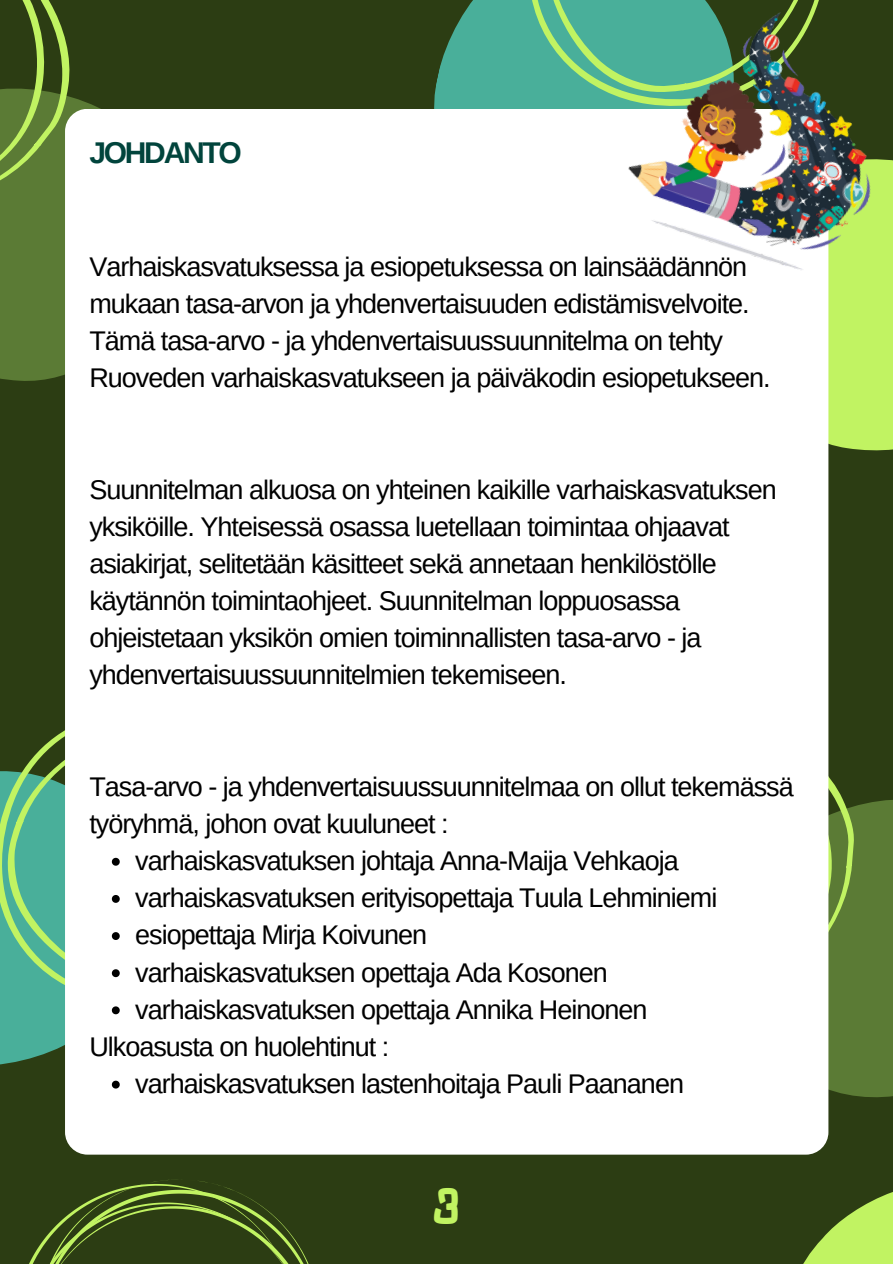
<style>
.page{position:relative;width:893px;height:1264px;background:#fff}
.page>*{position:absolute;margin:0;border:0;box-sizing:border-box;transform-origin:0 0}
.t1{font:46.5px "Luducudu";color:#c1f362}
.t2{font:700 30px "Arimo";letter-spacing:-.075em;color:#01443c}
.t3{font:27px/37.2px "Arimo";letter-spacing:-.035em;color:#000}
</style>
<div class="page">
<div style="left:0;top:0;width:892px;height:1263px;background:#2c3d13"></div>
<div style="left:0;top:98px;width:101px;height:283px;background:#5b7b35"></div>
<svg style="left:0;top:0;width:73px;height:213px"></svg>
<svg style="left:23px;top:730px;width:42px;height:40px"></svg>
<svg style="left:659px;top:1077px;width:233px;height:78px"></svg>
<svg style="left:716px;top:1117px;width:176px;height:146px"></svg>
<svg style="left:828px;top:675px;width:62px;height:385px;fill:#5b7b35"></svg>
<svg style="left:434px;top:0;width:68px;height:109px;fill:#49af9a"></svg>
<svg style="left:828px;top:295px;width:64px;height:193px;fill:#c1f362"></svg>
<svg style="left:502px;top:0;width:11px;height:109px"></svg>
<svg style="left:513px;top:0;width:90px;height:109px;background:#57b792"></svg>
<div style="left:65px;top:109px;width:763px;height:1045px;background:#fff;border-radius:23px"></div>
<svg style="left:0;top:770px;width:120px;height:295px"></svg>
<svg style="left:112px;top:1080px;width:8px;height:8px"></svg>
<svg style="left:29px;top:1179px;width:279px;height:84px"></svg>
<img style="left:603px;top:0;width:289px;height:295px">
<p class="t2" style="left:89px;top:136px;width:154px">JOHDANTO</p>
<p class="t3" style="left:89px;top:248px;width:683px">Varhaiskasvatuksessa ja esiopetuksessa on lainsäädännön mukaan tasa-arvon ja yhdenvertaisuuden edistämisvelvoite.<br>Tämä tasa-arvo - ja yhdenvertaisuussuunnitelma on tehty Ruoveden varhaiskasvatukseen ja päiväkodin esiopetukseen.</p>
<h1 class="t3" style="left:89px;top:471px;width:688px">Suunnitelman alkuosa on yhteinen kaikille varhaiskasvatuksen yksiköille. Yhteisessä osassa luetellaan toimintaa ohjaavat asiakirjat, selitetään käsitteet sekä annetaan henkilöstölle käytännön toimintaohjeet. Suunnitelman loppuosassa ohjeistetaan yksikön omien toiminnallisten tasa-arvo - ja yhdenvertaisuussuunnitelmien tekemiseen.</h1>
<p class="t3" style="left:89px;top:768px;width:705px">Tasa-arvo - ja yhdenvertaisuussuunnitelmaa on ollut tekemässä työryhmä, johon ovat kuuluneet :</p>
<p class="t3" style="left:135px;top:842px;width:545px">varhaiskasvatuksen johtaja Anna-Maija Vehkaoja</p>
<p class="t3" style="left:135px;top:879px;width:583px">varhaiskasvatuksen erityisopettaja Tuula Lehminiemi</p>
<p class="t3" style="left:135px;top:916px;width:293px">esiopettaja Mirja Koivunen</p>
<p class="t3" style="left:135px;top:953px;width:474px">varhaiskasvatuksen opettaja Ada Kosonen</p>
<p class="t3" style="left:135px;top:990px;width:513px">varhaiskasvatuksen opettaja Annika Heinonen</p>
<p class="t3" style="left:89px;top:1027px;width:301px">Ulkoasusta on huolehtinut :</p>
<p class="t3" style="left:135px;top:1065px;width:550px">varhaiskasvatuksen lastenhoitaja Pauli Paananen</p>
<p class="t1" style="left:434px;top:1166px;width:26px">3</p>
</div>
